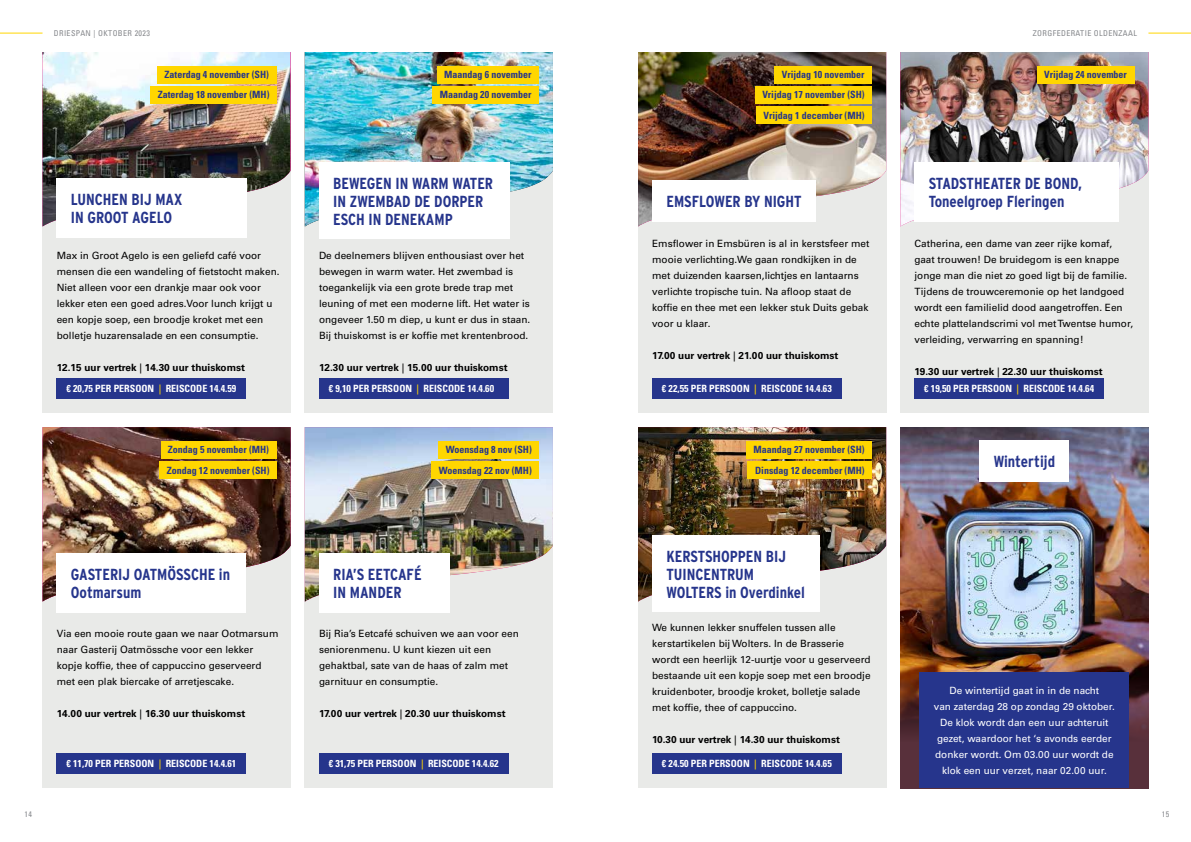
<style>
.page{position:relative;width:1191px;height:842px;background:#fff}
.page>*{position:absolute;margin:0;border:0;box-sizing:border-box;transform-origin:0 0}
.t1{font:700 16px/17.9px "Interstate Condensed";color:#26358c}
.t2{font:10px/16px "Univers LT Std";color:#000}
.t3{font:700 condensed 10px/20.1px "Univers LT Std";color:#26358c}
.t4{font:700 10px "Univers LT Std";color:#000}
.t5{font:700 condensed 10px "Univers LT Std";color:#fff}
.t6{font:10px/16px "Univers LT Std";color:#fff;text-align:center}
.t7{font:condensed 8px "Univers LT Std";letter-spacing:.05em;color:#86888c}
.s1{font-weight:400}
.s2{font-weight:400;font-stretch:normal;color:#ffd600}
</style>
<div class="page">
<hr style="left:1148px;top:33px;width:43px;height:1px;background:#ffd600">
<div style="left:43px;top:52px;width:248px;height:361px;background:#e9eae8"></div>
<img style="left:43px;top:52px;width:247px;height:174px">
<div style="left:638px;top:427px;width:248px;height:361px;background:#e9eae8"></div>
<img style="left:900px;top:427px;width:248px;height:315px">
<div style="left:900px;top:52px;width:248px;height:361px;background:#e9eae8"></div>
<div style="left:305px;top:52px;width:248px;height:361px;background:#e9eae8"></div>
<div style="left:43px;top:427px;width:248px;height:361px;background:#e9eae8"></div>
<div style="left:305px;top:427px;width:248px;height:361px;background:#e9eae8"></div>
<img style="left:638px;top:427px;width:248px;height:175px">
<img style="left:900px;top:52px;width:248px;height:174px">
<img style="left:305px;top:52px;width:248px;height:174px">
<img style="left:43px;top:427px;width:248px;height:175px">
<img style="left:305px;top:427px;width:248px;height:175px">
<div style="left:57px;top:178px;width:190px;height:59px;background:#fff"></div>
<div style="left:652px;top:535px;width:167px;height:77px;background:#fff"></div>
<div style="left:979px;top:440px;width:90px;height:41px;background:#fff"></div>
<div style="left:919px;top:672px;width:210px;height:116px;background:#26358c"></div>
<div style="left:914px;top:162px;width:205px;height:59px;background:#fff"></div>
<div style="left:319px;top:162px;width:190px;height:77px;background:#fff"></div>
<div style="left:57px;top:553px;width:189px;height:59px;background:#fff"></div>
<div style="left:319px;top:553px;width:131px;height:59px;background:#fff"></div>
<div style="left:652px;top:753px;width:189px;height:21px;background:#26358c"></div>
<div style="left:914px;top:378px;width:189px;height:21px;background:#26358c"></div>
<div style="left:319px;top:378px;width:189px;height:21px;background:#26358c"></div>
<div style="left:57px;top:753px;width:189px;height:21px;background:#26358c"></div>
<div style="left:319px;top:753px;width:189px;height:21px;background:#26358c"></div>
<div style="left:157px;top:66px;width:119px;height:17px;background:#ffd600"></div>
<div style="left:1037px;top:66px;width:97px;height:17px;background:#ffd600"></div>
<div style="left:150px;top:86px;width:127px;height:17px;background:#ffd600"></div>
<div style="left:437px;top:66px;width:102px;height:17px;background:#ffd600"></div>
<div style="left:432px;top:86px;width:107px;height:17px;background:#ffd600"></div>
<div style="left:161px;top:441px;width:115px;height:17px;background:#ffd600"></div>
<div style="left:159px;top:461px;width:118px;height:18px;background:#ffd600"></div>
<div style="left:438px;top:441px;width:101px;height:17px;background:#ffd600"></div>
<div style="left:431px;top:461px;width:108px;height:18px;background:#ffd600"></div>
<div style="left:638px;top:52px;width:248px;height:361px;background:#e9eae8"></div>
<img style="left:638px;top:52px;width:248px;height:174px">
<div style="left:652px;top:180px;width:164px;height:41px;background:#fff"></div>
<div style="left:652px;top:378px;width:189px;height:21px;background:#26358c"></div>
<div style="left:57px;top:378px;width:189px;height:21px;background:#26358c"></div>
<div style="left:774px;top:66px;width:98px;height:17px;background:#ffd600"></div>
<div style="left:755px;top:86px;width:117px;height:17px;background:#ffd600"></div>
<div style="left:756px;top:106px;width:116px;height:18px;background:#ffd600"></div>
<div style="left:746px;top:441px;width:126px;height:17px;background:#ffd600"></div>
<div style="left:747px;top:461px;width:125px;height:18px;background:#ffd600"></div>
<hr style="left:0;top:33px;width:43px;height:1px;background:#ffd600">
<p class="t7" style="left:54px;top:28px;width:98px">DRIESPAN | OKTOBER 2023</p>
<p class="t7" style="left:1032px;top:28px;width:106px">ZORGFEDERATIE OLDENZAAL</p>
<p class="t3" style="left:165px;top:65px;width:106px">Zaterdag 4 november (SH)</p>
<p class="t3" style="left:1044px;top:65px;width:84px">Vrijdag 24 november</p>
<p class="t3" style="left:158px;top:85px;width:113px">Zaterdag 18 november (MH)</p>
<p class="t3" style="left:762px;top:65px;width:104px;text-align:justify;text-indent:19px">Vrijdag 10 november Vrijdag 17 november (SH)<br>Vrijdag 1 december (MH)</p>
<p class="t3" style="left:440px;top:65px;width:93px;text-align:center">Maandag 6 november<br>Maandag 20 november</p>
<h1 class="t1" style="left:71px;top:190px;width:113px">LUNCHEN BIJ MAX<br>IN GROOT AGELO</h1>
<p class="t2" style="left:57px;top:248px;width:224px">Max in Groot Agelo is een geliefd café voor mensen die een wandeling of fietstocht maken.<br>Niet alleen voor een drankje maar ook voor lekker eten een goed adres.Voor lunch krijgt u een kopje soep, een broodje kroket met een bolletje huzarensalade en een consumptie.</p>
<p class="t4" style="left:57px;top:362px;width:190px">12.15 uur vertrek <span class="s1">|</span> 14.30 uur thuiskomst</p>
<h1 class="t1" style="left:333px;top:175px;width:161px">BEWEGEN IN WARM WATER<br>IN ZWEMBAD DE DORPER<br>ESCH IN DENEKAMP</h1>
<p class="t2" style="left:319px;top:248px;width:213px">De deelnemers blijven enthousiast over het bewegen in warm water. Het zwembad is toegankelijk via een grote brede trap met leuning of met een moderne lift. Het water is ongeveer 1.50 m diep, u kunt er dus in staan.<br>Bij thuiskomst is er koffie met krentenbrood.</p>
<p class="t4" style="left:319px;top:362px;width:190px">12.30 uur vertrek <span class="s1">|</span> 15.00 uur thuiskomst</p>
<h1 class="t1" style="left:666px;top:193px;width:137px">EMSFLOWER BY NIGHT</h1>
<p class="t2" style="left:652px;top:235px;width:219px">Emsflower in Emsbüren is al in kerstsfeer met mooie verlichting.We gaan rondkijken in de met duizenden kaarsen,lichtjes en lantaarns verlichte tropische tuin. Na afloop staat de koffie en thee met een lekker stuk Duits gebak voor u klaar.</p>
<p class="t4" style="left:652px;top:349px;width:188px">17.00 uur vertrek <span class="s1">|</span> 21.00 uur thuiskomst</p>
<h1 class="t1" style="left:928px;top:175px;width:155px">STADSTHEATER DE BOND,<br>Toneelgroep Fleringen</h1>
<p class="t2" style="left:914px;top:235px;width:220px">Catherina, een dame van zeer rijke komaf, gaat trouwen! De bruidegom is een knappe jonge man die niet zo goed ligt bij de familie.<br>Tijdens de trouwceremonie op het landgoed wordt een familielid dood aangetroffen. Een echte plattelandscrimi vol met Twentse humor, verleiding, verwarring en spanning!</p>
<p class="t4" style="left:914px;top:365px;width:190px">19.30 uur vertrek <span class="s1">|</span> 22.30 uur thuiskomst</p>
<p class="t5" style="left:66px;top:382px;width:171px">€ 20,75 PER PERSOON <span class="s2">|</span> REISCODE 14.4.59</p>
<p class="t5" style="left:662px;top:382px;width:171px">€ 22,55 PER PERSOON <span class="s2">|</span> REISCODE 14.4.63</p>
<p class="t5" style="left:329px;top:382px;width:167px">€ 9,10 PER PERSOON <span class="s2">|</span> REISCODE 14.4.60</p>
<p class="t5" style="left:924px;top:382px;width:171px">€ 19,50 PER PERSOON <span class="s2">|</span> REISCODE 14.4.64</p>
<p class="t3" style="left:167px;top:440px;width:104px">Zondag 5 november (MH)<br>Zondag 12 november (SH)</p>
<p class="t3" style="left:439px;top:440px;width:95px;text-align:right">Woensdag 8 nov (SH)<br>Woensdag 22 nov (MH)</p>
<p class="t3" style="left:753px;top:440px;width:113px">Maandag 27 november (SH)<br>Dinsdag 12 december (MH)</p>
<h1 class="t1" style="left:993px;top:452px;width:63px">Wintertijd</h1>
<p class="t7" style="left:25px;top:809px;width:9px">14</p>
<h1 class="t1" style="left:71px;top:565px;width:161px">GASTERIJ OATMÖSSCHE in<br>Ootmarsum</h1>
<h1 class="t1" style="left:333px;top:565px;width:90px">RIA’S EETCAFÉ<br>IN MANDER</h1>
<p class="t2" style="left:57px;top:626px;width:223px">Via een mooie route gaan we naar Ootmarsum naar Gasterij Oatmössche voor een lekker kopje koffie, thee of cappuccino geserveerd met een plak biercake of arretjescake.</p>
<p class="t4" style="left:57px;top:708px;width:190px">14.00 uur vertrek <span class="s1">|</span> 16.30 uur thuiskomst</p>
<p class="t2" style="left:319px;top:626px;width:201px">Bij Ria’s Eetcafé schuiven we aan voor een seniorenmenu. U kunt kiezen uit een gehaktbal, sate van de haas of zalm met garnituur en consumptie.</p>
<p class="t4" style="left:319px;top:708px;width:188px">17.00 uur vertrek <span class="s1">|</span> 20.30 uur thuiskomst</p>
<p class="t5" style="left:66px;top:757px;width:171px">€ 11,70 PER PERSOON <span class="s2">|</span> REISCODE 14.4.61</p>
<p class="t5" style="left:329px;top:757px;width:171px">€ 31,75 PER PERSOON <span class="s2">|</span> REISCODE 14.4.62</p>
<h1 class="t1" style="left:666px;top:548px;width:140px">KERSTSHOPPEN BIJ<br>TUINCENTRUM<br>WOLTERS in Overdinkel</h1>
<p class="t2" style="left:652px;top:619px;width:220px">We kunnen lekker snuffelen tussen alle kerstartikelen bij Wolters. In de Brasserie wordt een heerlijk 12-uurtje voor u geserveerd bestaande uit een kopje soep met een broodje kruidenboter, broodje kroket, bolletje salade met koffie, thee of cappuccino.</p>
<p class="t4" style="left:652px;top:733px;width:189px">10.30 uur vertrek <span class="s1">|</span> 14.30 uur thuiskomst</p>
<p class="t5" style="left:662px;top:757px;width:171px">€ 24.50 PER PERSOON <span class="s2">|</span> REISCODE 14.4.65</p>
<p class="t6" style="left:933px;top:682px;width:183px">De wintertijd gaat in in de nacht<br>van zaterdag 28 op zondag 29 oktober.<br>De klok wordt dan een uur achteruit gezet, waardoor het ‘s avonds eerder donker wordt. Om 03.00 uur wordt de klok een uur verzet, naar 02.00 uur.</p>
<p class="t7" style="left:1161px;top:809px;width:9px">15</p>
</div>
